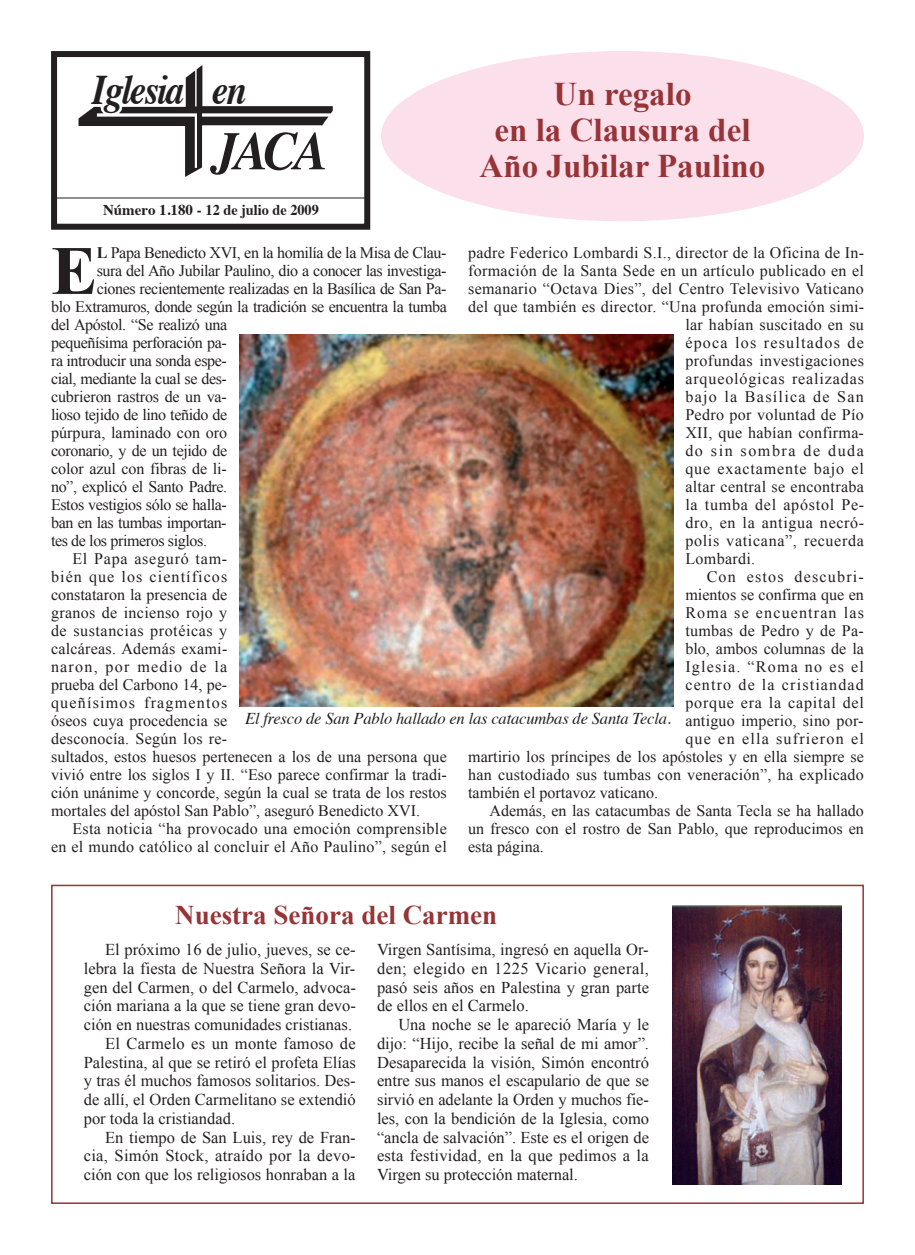
<style>
.page{position:relative;width:915px;height:1255px;background:#fff}
.page>*{position:absolute;margin:0;border:0;box-sizing:border-box;transform-origin:0 0}
.t1{font:700 69.15px "Times New Roman";color:#231f20}
.t2{font:italic 700 54px "Times";color:#231f20;scale:.95 1}
.t3{font:italic 700 42px "Times";letter-spacing:-.05em;color:#231f20;scale:.88 1}
.t4{font:700 33px/36px "Times New Roman";color:#963437;text-align:center}
.t5{font:700 27px "Times New Roman";color:#963437}
.t6{font:16.5px "Times New Roman";color:#231f20}
.t7{font:italic 16.5px "Times";letter-spacing:-.01em;color:#231f20}
.t8{font:16.5px "Times New Roman";letter-spacing:.02em;color:#231f20}
.t9{font:16.5px "Times New Roman";letter-spacing:.03em;color:#231f20}
.t10{font:16.05px "Times New Roman";letter-spacing:.005em;color:#231f20}
.t11{font:16.05px "Times New Roman";letter-spacing:-.025em;color:#231f20}
.t12{font:16.05px "Times New Roman";letter-spacing:.075em;color:#231f20}
.t13{font:16.05px "Times New Roman";letter-spacing:.04em;color:#231f20}
.t14{font:16.05px "Times New Roman";letter-spacing:.055em;color:#231f20}
.t15{font:16.05px "Times New Roman";letter-spacing:.07em;color:#231f20}
.t16{font:16.05px "Times New Roman";letter-spacing:.045em;color:#231f20}
.t17{font:16.05px "Times New Roman";letter-spacing:.025em;color:#231f20}
.t18{font:16.05px "Times New Roman";letter-spacing:.035em;color:#231f20}
.t19{font:16.05px "Times New Roman";letter-spacing:.065em;color:#231f20}
.t20{font:16.05px "Times New Roman";letter-spacing:.05em;color:#231f20}
.t21{font:16.05px "Times New Roman";letter-spacing:.08em;color:#231f20}
.t22{font:16.05px "Times New Roman";letter-spacing:.095em;color:#231f20}
.t23{font:700 15px "Times";color:#231f20}
.s1{font-weight:700}
</style>
<div class="page">
<img style="left:78px;top:65px;width:255px;height:112px">
<div style="left:51px;top:51px;width:319px;height:179px;border:6px solid #231f20"></div>
<hr style="left:51px;top:198px;width:316px;height:1px;background:#231f20">
<div style="left:51px;top:884px;width:812px;height:319px;border:2px solid #963437"></div>
<div style="left:381px;top:51px;width:482px;height:170px;background:#fbdfeb;border-radius:50%"></div>
<img style="left:239px;top:335px;width:434px;height:371px">
<img style="left:672px;top:905px;width:169px;height:278px">
<p class="t3" style="left:92px;top:72px;width:177px">Iglesia en</p>
<p class="t2" style="left:212px;top:129px;width:123px">JACA</p>
<p class="t23" style="left:103px;top:204px;width:217px">Número 1.180 - 12 de julio de 2009</p>
<p class="t4" style="left:479px;top:76px;width:287px">Un regalo<br>en la Clausura del<br>Año Jubilar Paulino</p>
<p class="t10" style="left:468px;top:243px;width:397px">padre Federico Lombardi S.I., director de la Oficina de In-</p>
<p class="t10" style="left:468px;top:261px;width:397px">formación de la Santa Sede en un artículo publicado en el</p>
<p class="t10" style="left:468px;top:279px;width:397px">semanario “Octava Dies”, del Centro Televisivo Vaticano</p>
<p class="t10" style="left:468px;top:297px;width:397px">del que también es director. “Una profunda emoción simi-</p>
<p class="t10" style="left:685px;top:315px;width:180px">lar habían suscitado en su</p>
<p class="t12" style="left:685px;top:333px;width:180px">época los resultados de</p>
<p class="t17" style="left:685px;top:351px;width:180px">profundas investigaciones</p>
<p class="t14" style="left:685px;top:369px;width:180px">arqueológicas realizadas</p>
<p class="t21" style="left:685px;top:387px;width:180px">bajo la Basílica de San</p>
<p class="t10" style="left:685px;top:405px;width:180px">Pedro por voluntad de Pío</p>
<p class="t10" style="left:685px;top:423px;width:180px">XII, que habían confirma-</p>
<p class="t22" style="left:685px;top:441px;width:180px">do sin sombra de duda</p>
<p class="t14" style="left:685px;top:459px;width:180px">que exactamente bajo el</p>
<p class="t10" style="left:685px;top:477px;width:180px">altar central se encontraba</p>
<p class="t16" style="left:685px;top:495px;width:180px">la tumba del apóstol Pe-</p>
<p class="t13" style="left:685px;top:513px;width:180px">dro, en la antigua necró-</p>
<p class="t13" style="left:685px;top:531px;width:180px">polis vaticana”, recuerda</p>
<p class="t10" style="left:685px;top:549px;width:71px">Lombardi.</p>
<p class="t12" style="left:706px;top:567px;width:159px">Con estos descubri-</p>
<p class="t10" style="left:685px;top:585px;width:180px">mientos se confirma que en</p>
<p class="t15" style="left:685px;top:603px;width:180px">Roma se encuentran las</p>
<p class="t10" style="left:685px;top:621px;width:180px">tumbas de Pedro y de Pa-</p>
<p class="t10" style="left:685px;top:639px;width:180px">blo, ambos columnas de la</p>
<p class="t12" style="left:685px;top:657px;width:180px">Iglesia. “Roma no es el</p>
<p class="t15" style="left:685px;top:675px;width:180px">centro de la cristiandad</p>
<p class="t20" style="left:685px;top:693px;width:180px">porque era la capital del</p>
<p class="t10" style="left:685px;top:711px;width:180px">antiguo imperio, sino por-</p>
<p class="t12" style="left:685px;top:729px;width:180px">que en ella sufrieron el</p>
<p class="t10" style="left:468px;top:747px;width:397px">martirio los príncipes de los apóstoles y en ella siempre se</p>
<p class="t10" style="left:468px;top:765px;width:397px">han custodiado sus tumbas con veneración”, ha explicado</p>
<p class="t10" style="left:468px;top:783px;width:191px">también el portavoz vaticano.</p>
<p class="t10" style="left:489px;top:801px;width:376px">Además, en las catacumbas de Santa Tecla se ha hallado</p>
<p class="t10" style="left:468px;top:819px;width:397px">un fresco con el rostro de San Pablo, que reproducimos en</p>
<p class="t10" style="left:468px;top:837px;width:77px">esta página.</p>
<p class="t1" style="left:51px;top:232px;width:48px">E</p>
<p class="t11" style="left:97px;top:243px;width:351px"><span class="s1">L</span> Papa Benedicto XVI, en la homilía de la Misa de Clau-</p>
<p class="t11" style="left:97px;top:261px;width:351px">sura del Año Jubilar Paulino, dio a conocer las investiga-</p>
<p class="t11" style="left:97px;top:279px;width:351px">ciones recientemente realizadas en la Basílica de San Pa-</p>
<p class="t11" style="left:51px;top:297px;width:397px">blo Extramuros, donde según la tradición se encuentra la tumba</p>
<p class="t11" style="left:51px;top:315px;width:178px">del Apóstol. “Se realizó una</p>
<p class="t11" style="left:51px;top:333px;width:177px">pequeñísima perforación pa-</p>
<p class="t11" style="left:51px;top:351px;width:177px">ra introducir una sonda espe-</p>
<p class="t11" style="left:51px;top:369px;width:177px">cial, mediante la cual se des-</p>
<p class="t10" style="left:51px;top:387px;width:177px">cubrieron rastros de un va-</p>
<p class="t11" style="left:51px;top:405px;width:178px">lioso tejido de lino teñido de</p>
<p class="t10" style="left:51px;top:423px;width:178px">púrpura, laminado con oro</p>
<p class="t11" style="left:51px;top:441px;width:178px">coronario, y de un tejido de</p>
<p class="t10" style="left:51px;top:459px;width:177px">color azul con fibras de li-</p>
<p class="t11" style="left:51px;top:477px;width:178px">no”, explicó el Santo Padre.</p>
<p class="t11" style="left:51px;top:495px;width:177px">Estos vestigios sólo se halla-</p>
<p class="t11" style="left:51px;top:513px;width:177px">ban en las tumbas importan-</p>
<p class="t11" style="left:51px;top:531px;width:157px">tes de los primeros siglos.</p>
<p class="t16" style="left:72px;top:549px;width:156px">El Papa aseguró tam-</p>
<p class="t19" style="left:51px;top:567px;width:178px">bién que los científicos</p>
<p class="t10" style="left:51px;top:585px;width:178px">constataron la presencia de</p>
<p class="t10" style="left:51px;top:603px;width:178px">granos de incienso rojo y</p>
<p class="t18" style="left:51px;top:621px;width:178px">de sustancias protéicas y</p>
<p class="t10" style="left:51px;top:639px;width:178px">calcáreas. Además exami-</p>
<p class="t12" style="left:51px;top:657px;width:178px">naron, por medio de la</p>
<p class="t10" style="left:51px;top:675px;width:178px">prueba del Carbono 14, pe-</p>
<p class="t12" style="left:51px;top:693px;width:178px">queñísimos fragmentos</p>
<p class="t10" style="left:51px;top:711px;width:178px">óseos cuya procedencia se</p>
<p class="t10" style="left:51px;top:729px;width:178px">desconocía. Según los re-</p>
<p class="t10" style="left:51px;top:747px;width:397px">sultados, estos huesos pertenecen a los de una persona que</p>
<p class="t10" style="left:51px;top:765px;width:397px">vivió entre los siglos I y II. “Eso parece confirmar la tradi-</p>
<p class="t10" style="left:51px;top:783px;width:397px">ción unánime y concorde, según la cual se trata de los restos</p>
<p class="t10" style="left:51px;top:801px;width:370px">mortales del apóstol San Pablo”, aseguró Benedicto XVI.</p>
<p class="t10" style="left:72px;top:819px;width:376px">Esta noticia “ha provocado una emoción comprensible</p>
<p class="t10" style="left:51px;top:837px;width:397px">en el mundo católico al concluir el Año Paulino”, según el</p>
<p class="t7" style="left:245px;top:711px;width:427px">El fresco de San Pablo hallado en las catacumbas de Santa Tecla.</p>
<p class="t5" style="left:175px;top:899px;width:323px">Nuestra Señora del Carmen</p>
<p class="t6" style="left:105px;top:940px;width:252px">El próximo 16 de julio, jueves, se ce-</p>
<p class="t6" style="left:84px;top:959px;width:273px">lebra la fiesta de Nuestra Señora la Vir-</p>
<p class="t6" style="left:84px;top:977px;width:273px">gen del Carmen, o del Carmelo, advoca-</p>
<p class="t6" style="left:84px;top:996px;width:273px">ción mariana a la que se tiene gran devo-</p>
<p class="t6" style="left:84px;top:1015px;width:270px">ción en nuestras comunidades cristianas.</p>
<p class="t6" style="left:105px;top:1034px;width:252px">El Carmelo es un monte famoso de</p>
<p class="t6" style="left:84px;top:1052px;width:273px">Palestina, al que se retiró el profeta Elías</p>
<p class="t6" style="left:84px;top:1071px;width:273px">y tras él muchos famosos solitarios. Des-</p>
<p class="t6" style="left:84px;top:1090px;width:273px">de allí, el Orden Carmelitano se extendió</p>
<p class="t6" style="left:84px;top:1109px;width:153px">por toda la cristiandad.</p>
<p class="t6" style="left:105px;top:1127px;width:252px">En tiempo de San Luis, rey de Fran-</p>
<p class="t8" style="left:84px;top:1146px;width:273px">cia, Simón Stock, atraído por la devo-</p>
<p class="t6" style="left:84px;top:1165px;width:273px">ción con que los religiosos honraban a la</p>
<p class="t6" style="left:377px;top:940px;width:273px">Virgen Santísima, ingresó en aquella Or-</p>
<p class="t9" style="left:377px;top:959px;width:273px">den; elegido en 1225 Vicario general,</p>
<p class="t6" style="left:377px;top:977px;width:273px">pasó seis años en Palestina y gran parte</p>
<p class="t6" style="left:377px;top:996px;width:153px">de ellos en el Carmelo.</p>
<p class="t6" style="left:398px;top:1015px;width:252px">Una noche se le apareció María y le</p>
<p class="t6" style="left:377px;top:1034px;width:273px">dijo: “Hijo, recibe la señal de mi amor”.</p>
<p class="t6" style="left:377px;top:1052px;width:273px">Desaparecida la visión, Simón encontró</p>
<p class="t6" style="left:377px;top:1071px;width:273px">entre sus manos el escapulario de que se</p>
<p class="t6" style="left:377px;top:1090px;width:273px">sirvió en adelante la Orden y muchos fie-</p>
<p class="t6" style="left:377px;top:1108px;width:273px">les, con la bendición de la Iglesia, como</p>
<p class="t6" style="left:377px;top:1127px;width:273px">“ancla de salvación”. Este es el origen de</p>
<p class="t6" style="left:377px;top:1146px;width:273px">esta festividad, en la que pedimos a la</p>
<p class="t6" style="left:377px;top:1165px;width:202px">Virgen su protección maternal.</p>
</div>
